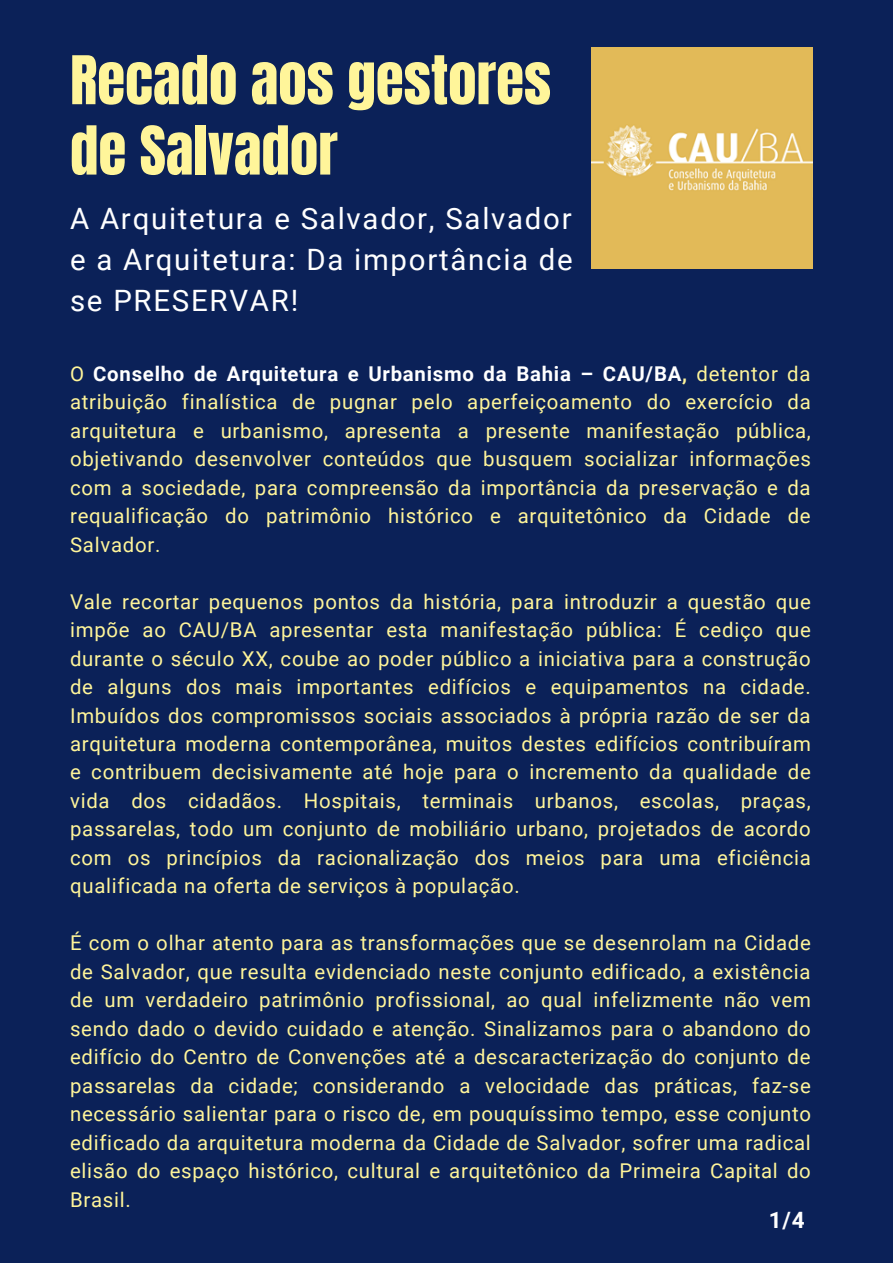
<style>
.page{position:relative;width:893px;height:1263px;background:#0b2158}
.page>*{position:absolute;margin:0;border:0;box-sizing:border-box;transform-origin:0 0}
.t1{font:57px "Anton";color:#fff59a}
.t2{font:29.4px "Roboto";letter-spacing:.06em;color:#fff}
.t3{font:700 22.5px "Roboto";color:#fff}
.t4{font:20.4px/28.5px "Roboto";letter-spacing:.035em;color:#fff59a;text-align:justify}
.s1{font-weight:700;color:#fff}
.s2{font-weight:700}
</style>
<div class="page">
<img style="left:591px;top:47px;width:221px;height:222px">
<p class="t1" style="left:70px;top:39px;width:482px">Recado aos gestores</p>
<p class="t1" style="left:70px;top:110px;width:269px">de Salvador</p>
<p class="t2" style="left:70px;top:202px;width:503px">A Arquitetura e Salvador, Salvador</p>
<p class="t2" style="left:70px;top:243px;width:504px">e a Arquitetura: Da importância de</p>
<p class="t2" style="left:70px;top:284px;width:230px">se PRESERVAR!</p>
<p class="t4" style="left:70px;top:360px;width:742px">O <span class="s1">Conselho de Arquitetura e Urbanismo da Bahia – CAU/BA</span><span class="s2">,</span> detentor da atribuição finalística de pugnar pelo aperfeiçoamento do exercício da arquitetura e urbanismo, apresenta a presente manifestação pública, objetivando desenvolver conteúdos que busquem socializar informações com a sociedade, para compreensão da importância da preservação e da requalificação do patrimônio histórico e arquitetônico da Cidade de Salvador.</p>
<p class="t4" style="left:70px;top:587px;width:742px">Vale recortar pequenos pontos da história, para introduzir a questão que impõe ao CAU/BA apresentar esta manifestação pública: É cediço que durante o século XX, coube ao poder público a iniciativa para a construção de alguns dos mais importantes edifícios e equipamentos na cidade.<br>Imbuídos dos compromissos sociais associados à própria razão de ser da arquitetura moderna contemporânea, muitos destes edifícios contribuíram e contribuem decisivamente até hoje para o incremento da qualidade de vida dos cidadãos. Hospitais, terminais urbanos, escolas, praças, passarelas, todo um conjunto de mobiliário urbano, projetados de acordo com os princípios da racionalização dos meios para uma eficiência qualificada na oferta de serviços à população.</p>
<p class="t4" style="left:70px;top:929px;width:742px">É com o olhar atento para as transformações que se desenrolam na Cidade de Salvador, que resulta evidenciado neste conjunto edificado, a existência de um verdadeiro patrimônio profissional, ao qual infelizmente não vem sendo dado o devido cuidado e atenção. Sinalizamos para o abandono do edifício do Centro de Convenções até a descaracterização do conjunto de passarelas da cidade; considerando a velocidade das práticas, faz-se necessário salientar para o risco de, em pouquíssimo tempo, esse conjunto edificado da arquitetura moderna da Cidade de Salvador, sofrer uma radical elisão do espaço histórico, cultural e arquitetônico da Primeira Capital do Brasil.</p>
<p class="t3" style="left:769px;top:1207px;width:37px">1/4</p>
</div>
